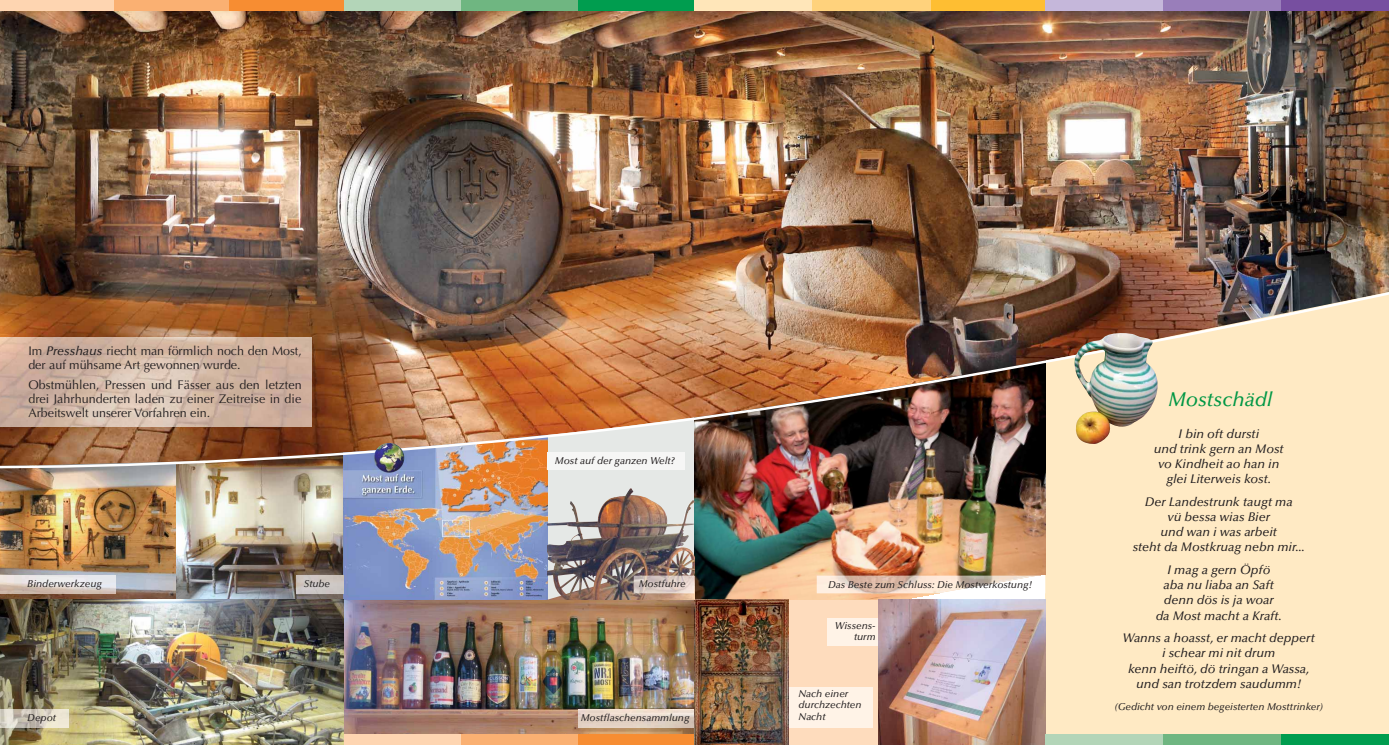
<style>
.page{position:relative;width:1389px;height:745px;background:#fff}
.page>*{position:absolute;margin:0;border:0;box-sizing:border-box;transform-origin:0 0}
.t1{font:italic 500 20px "Optima";color:#009745}
.t2{font:italic 500 12.5px/15.2px "Optima";color:#231f20;text-align:center}
.t3{font:12.5px/13.8px "Optima";color:#231f20}
.t4{font:italic 500 10px/11.2px "Optima";color:#231f20}
.s1{font-weight:500;font-style:italic}
</style>
<div class="page">
<div style="left:1045px;top:262px;width:344px;height:482px;background:#ffeac4"></div>
<div style="left:694px;top:599px;width:351px;height:145px;background:#fedcbd"></div>
<img style="left:344px;top:599px;width:350px;height:134px">
<img style="left:0;top:470px;width:177px;height:129px">
<img style="left:177px;top:470px;width:167px;height:129px">
<img style="left:344px;top:470px;width:203px;height:129px">
<img style="left:0;top:575px;width:116px;height:18px">
<img style="left:694px;top:470px;width:351px;height:129px">
<div style="left:344px;top:733px;width:117px;height:11px;background:#fed5b1"></div>
<div style="left:461px;top:733px;width:117px;height:11px;background:#fab072"></div>
<div style="left:578px;top:733px;width:116px;height:11px;background:#f78d32"></div>
<img style="left:0;top:11px;width:1389px;height:459px">
<img style="left:0;top:337px;width:312px;height:89px">
<div style="left:0;top:0;width:114px;height:11px;background:#fed5b1"></div>
<div style="left:114px;top:0;width:115px;height:11px;background:#fab072"></div>
<div style="left:229px;top:0;width:115px;height:11px;background:#f78d32"></div>
<div style="left:344px;top:0;width:117px;height:11px;background:#b3d5b8"></div>
<div style="left:461px;top:0;width:117px;height:11px;background:#6fb681"></div>
<div style="left:578px;top:0;width:116px;height:11px;background:#009d4f"></div>
<div style="left:694px;top:0;width:119px;height:11px;background:#ffe6b9"></div>
<div style="left:813px;top:0;width:118px;height:11px;background:#ffd27c"></div>
<div style="left:931px;top:0;width:114px;height:11px;background:#febe32"></div>
<img style="left:374px;top:442px;width:30px;height:30px;border-radius:50%">
<div style="left:789px;top:686px;width:83px;height:40px;background:#fff3e7"></div>
<img style="left:0;top:599px;width:344px;height:145px">
<img style="left:878px;top:599px;width:167px;height:145px">
<img style="left:578px;top:709px;width:116px;height:17px">
<div style="left:828px;top:617px;width:50px;height:28px;background:#fff3e7"></div>
<img style="left:296px;top:575px;width:48px;height:18px">
<img style="left:0;top:709px;width:69px;height:17px">
<div style="left:547px;top:452px;width:138px;height:17px;background:#f6f6f5"></div>
<svg style="left:1037px;top:575px;width:8px;height:18px"></svg>
<img style="left:817px;top:575px;width:220px;height:18px">
<img style="left:694px;top:599px;width:94px;height:145px">
<div style="left:1045px;top:0;width:118px;height:11px;background:#c5b7da"></div>
<div style="left:1163px;top:0;width:118px;height:11px;background:#997eba"></div>
<div style="left:1281px;top:0;width:108px;height:11px;background:#774fa0"></div>
<img style="left:547px;top:488px;width:147px;height:111px">
<img style="left:634px;top:575px;width:60px;height:18px">
<div style="left:1045px;top:733px;width:118px;height:11px;background:#b3d5b8"></div>
<div style="left:1163px;top:733px;width:118px;height:11px;background:#6fb681"></div>
<div style="left:1281px;top:733px;width:108px;height:11px;background:#009d4f"></div>
<img style="left:1073px;top:332px;width:86px;height:112px">
<p class="t3" style="left:28px;top:345px;width:275px">Im <span class="s1">Presshaus</span> riecht man förmlich noch den Most, der auf mühsame Art gewonnen wurde.</p>
<p class="t3" style="left:28px;top:379px;width:275px;text-align:justify">Obstmühlen, Pressen und Fässer aus den letzten drei Jahrhunderten laden zu einer Zeitreise in die Arbeits welt unserer Vorfahren ein.</p>
<h1 class="t1" style="left:1168px;top:390px;width:106px">Mostschädl</h1>
<p class="t4" style="left:27px;top:578px;width:76px">Binderwerkzeug</p>
<p class="t4" style="left:27px;top:712px;width:30px">Depot</p>
<p class="t4" style="left:304px;top:578px;width:28px">Stube</p>
<p class="t4" style="left:555px;top:455px;width:121px">Most auf der ganzen Welt?</p>
<p class="t4" style="left:639px;top:578px;width:49px">Mostfuhre</p>
<p class="t4" style="left:828px;top:579px;width:205px">Das Beste zum Schluss: Die Mostverkostung!</p>
<p class="t4" style="left:835px;top:620px;width:42px;text-align:right">Wissens&shy;turm</p>
<p class="t4" style="left:799px;top:688px;width:65px">Nach einer durchzechten</p>
<p class="t4" style="left:581px;top:712px;width:110px">Mostflaschensammlung</p>
<p class="t4" style="left:799px;top:711px;width:29px">Nacht</p>
<p class="t2" style="left:1154px;top:426px;width:131px">I bin oft dursti<br>und trink gern an Most vo Kindheit ao han in glei Literweis kost.</p>
<p class="t2" style="left:1133px;top:494px;width:174px">Der Landestrunk taugt ma<br>vü bessa wias Bier<br>und wan i was arbeit<br>steht da Mostkruag nebn mir...</p>
<p class="t2" style="left:1156px;top:563px;width:128px">I mag a gern Öpfö aba nu liaba an Saft denn dös is ja woar da Most macht a Kraft.</p>
<p class="t2" style="left:1123px;top:631px;width:194px">Wanns a hoasst, er macht deppert i schear mi nit drum<br>kenn heiftö, dö tringan a Wassa, und san trotzdem saudumm!</p>
<p class="t4" style="left:1114px;top:701px;width:210px">(Gedicht von einem begeisterten Mosttrinker)</p>
</div>
